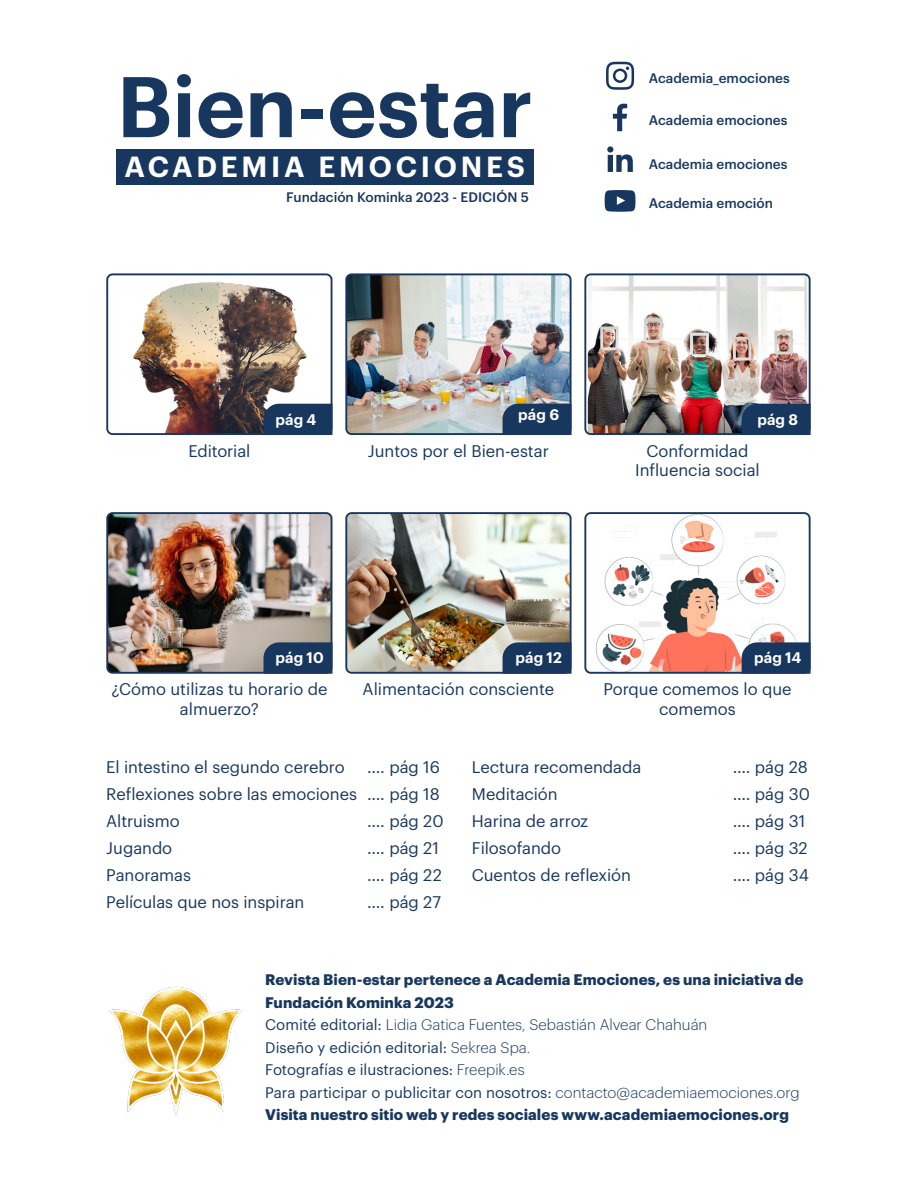
<style>
.page{position:relative;width:918px;height:1188px;background:#fff}
.page>*{position:absolute;margin:0;border:0;box-sizing:border-box;transform-origin:0 0}
.t1{font:600 84px "Graphik";color:#18375e}
.t2{font:600 28.5px "Graphik";letter-spacing:.13em;color:#fff}
.t3{font:16.5px/19.8px "Graphik";color:#18375e;text-align:center}
.t4{font:700 15px/22.5px "Graphik";letter-spacing:.01em;color:#18375e}
.t5{font:15px "Graphik";color:#18375e}
.t6{font:300 15px "Graphik";color:#18375e}
.t7{font:600 15px "Graphik";letter-spacing:.005em;color:#fff}
.t8{font:500 13.5px "Graphik";color:#18375e}
.s1{font-weight:400}
.s2{font-weight:300}
</style>
<div class="page">
<div style="left:116px;top:149px;width:418px;height:36px;background:#18375e"></div>
<img style="left:108px;top:986px;width:136px;height:129px">
<img style="left:109px;top:513px;width:223px;height:158px">
<div style="left:106px;top:512px;width:226px;height:162px;border:2px solid #18375e;border-radius:5px"></div>
<img style="left:109px;top:276px;width:220px;height:156px">
<div style="left:106px;top:273px;width:226px;height:162px;border:2px solid #18375e;border-radius:5px"></div>
<img style="left:348px;top:276px;width:221px;height:156px">
<div style="left:345px;top:273px;width:227px;height:162px;border:2px solid #18375e;border-radius:5px"></div>
<img style="left:587px;top:515px;width:209px;height:156px">
<div style="left:584px;top:512px;width:227px;height:162px;border:2px solid #18375e;border-radius:5px"></div>
<img style="left:588px;top:276px;width:219px;height:156px">
<div style="left:584px;top:273px;width:227px;height:162px;border:2px solid #18375e;border-radius:5px"></div>
<div style="left:264px;top:404px;width:68px;height:31px;background:#18375e"></div>
<svg style="left:264px;top:642px;width:68px;height:32px;background:#1e3b60"></svg>
<div style="left:503px;top:404px;width:69px;height:31px;background:#18375e"></div>
<img style="left:350px;top:512px;width:222px;height:162px">
<div style="left:742px;top:404px;width:69px;height:31px;background:#18375e"></div>
<svg style="left:742px;top:642px;width:69px;height:32px;background:#203e63"></svg>
<svg style="left:606px;top:62px;width:28px;height:28px"></svg>
<svg style="left:607px;top:146px;width:26px;height:26px"></svg>
<svg style="left:605px;top:190px;width:30px;height:22px"></svg>
<svg style="left:613px;top:104px;width:14px;height:27px"></svg>
<p class="t1" style="left:117px;top:42px;width:417px">Bien-estar</p>
<p class="t2" style="left:125px;top:145px;width:402px">ACADEMIA EMOCIONES</p>
<p class="t8" style="left:286px;top:187px;width:244px">Fundación Kominka 2023 - EDICIÓN 5</p>
<p class="t8" style="left:649px;top:68px;width:143px">Academia_emociones</p>
<p class="t8" style="left:649px;top:110px;width:140px">Academia emociones</p>
<p class="t8" style="left:649px;top:154px;width:140px">Academia emociones</p>
<p class="t8" style="left:649px;top:193px;width:126px">Academia emoción</p>
<p class="t3" style="left:188px;top:439px;width:64px">Editorial</p>
<p class="t7" style="left:275px;top:408px;width:42px">pág 4</p>
<p class="t7" style="left:518px;top:403px;width:42px">pág 6</p>
<p class="t3" style="left:368px;top:439px;width:183px">Juntos por el Bien-estar</p>
<p class="t7" style="left:757px;top:408px;width:42px">pág 8</p>
<p class="t3" style="left:635px;top:439px;width:126px">Conformidad<br>Influencia social</p>
<p class="t7" style="left:276px;top:647px;width:50px">pág 10</p>
<p class="t3" style="left:111px;top:678px;width:218px">¿Cómo utilizas tu horario de almuerzo?</p>
<p class="t7" style="left:515px;top:647px;width:48px">pág 12</p>
<p class="t3" style="left:363px;top:678px;width:193px">Alimentación consciente</p>
<p class="t7" style="left:754px;top:647px;width:49px">pág 14</p>
<p class="t3" style="left:603px;top:678px;width:190px">Porque comemos lo que comemos</p>
<p class="t3" style="left:106px;top:756px;width:240px">El intestino el segundo cerebro</p>
<p class="t3" style="left:367px;top:756px;width:74px">.... pág 16</p>
<p class="t3" style="left:106px;top:783px;width:335px">Reflexiones sobre las emociones .... pág 18</p>
<p class="t3" style="left:106px;top:810px;width:75px">Altruismo</p>
<p class="t3" style="left:367px;top:810px;width:78px">.... pág 20</p>
<p class="t3" style="left:106px;top:837px;width:67px">Jugando</p>
<p class="t3" style="left:367px;top:837px;width:73px">.... pág 21</p>
<p class="t3" style="left:106px;top:864px;width:86px">Panoramas</p>
<p class="t3" style="left:367px;top:864px;width:76px">.... pág 22</p>
<p class="t3" style="left:106px;top:891px;width:200px">Películas que nos inspiran</p>
<p class="t3" style="left:367px;top:891px;width:75px">.... pág 27</p>
<p class="t3" style="left:472px;top:756px;width:171px">Lectura recomendada</p>
<p class="t3" style="left:733px;top:756px;width:77px">.... pág 28</p>
<p class="t3" style="left:472px;top:783px;width:88px">Meditación</p>
<p class="t3" style="left:733px;top:783px;width:79px">.... pág 30</p>
<p class="t3" style="left:472px;top:810px;width:118px">Harina de arroz</p>
<p class="t3" style="left:733px;top:810px;width:74px">.... pág 31</p>
<p class="t3" style="left:472px;top:837px;width:91px">Filosofando</p>
<p class="t3" style="left:733px;top:837px;width:77px">.... pág 32</p>
<p class="t3" style="left:472px;top:864px;width:161px">Cuentos de reflexión</p>
<p class="t3" style="left:733px;top:864px;width:78px">.... pág 34</p>
<p class="t4" style="left:265px;top:967px;width:540px">Revista Bien-estar pertenece a Academia Emociones, es una iniciativa de<br>Fundación Kominka 2023</p>
<p class="t6" style="left:265px;top:1014px;width:444px"><span class="s1">Comité editorial:</span> Lidia Gatica Fuentes, Sebastián Alvear Chahuán</p>
<p class="t5" style="left:265px;top:1036px;width:267px">Diseño y edición editorial: <span class="s2">Sekrea Spa.</span></p>
<p class="t5" style="left:265px;top:1059px;width:261px">Fotografías e ilustraciones: <span class="s2">Freepik.es</span></p>
<p class="t5" style="left:265px;top:1081px;width:536px">Para participar o publicitar con nosotros: <span class="s2">contacto@academiaemociones.org</span></p>
<p class="t4" style="left:265px;top:1102px;width:525px">Visita nuestro sitio web y redes sociales www.academiaemociones.org</p>
</div>
